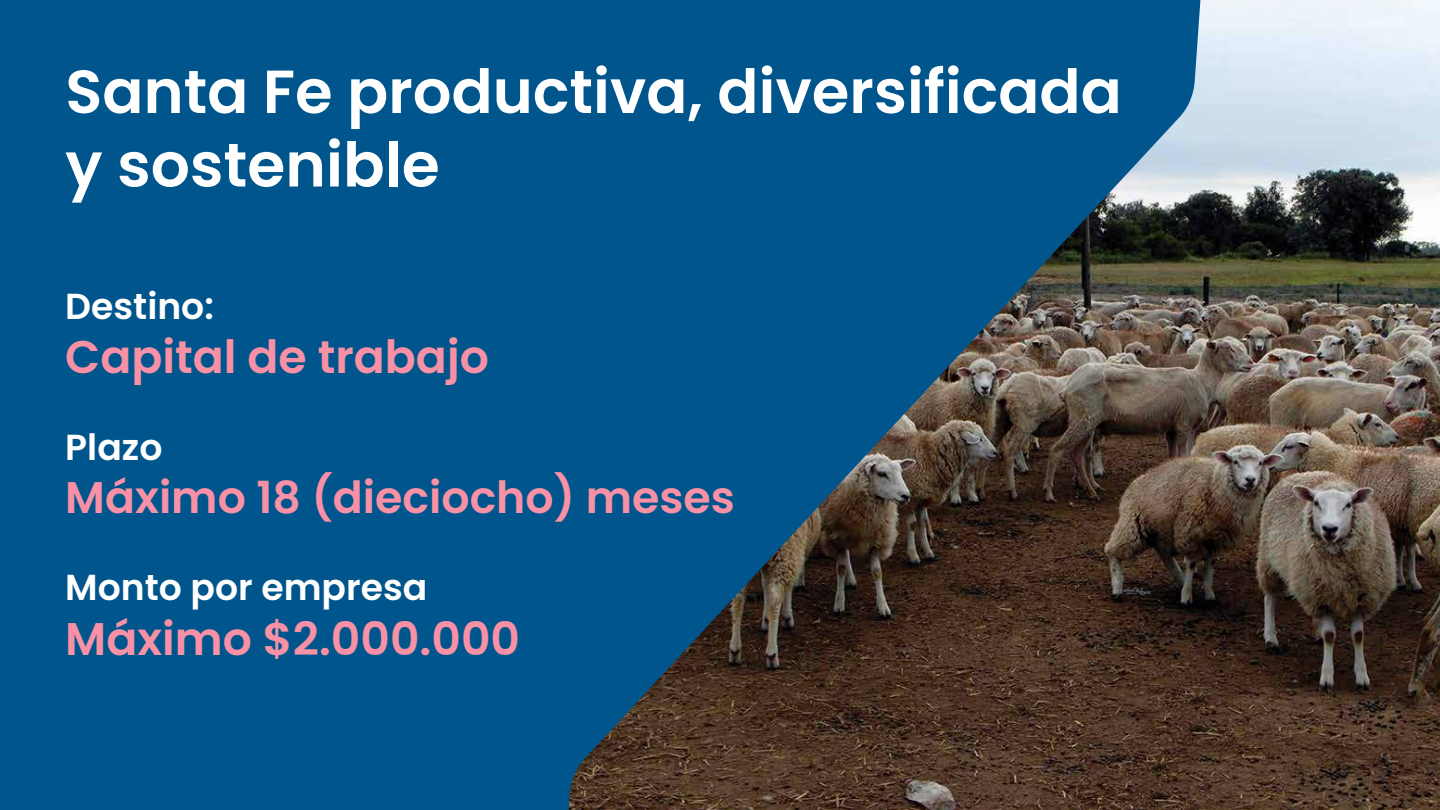
<style>
.page{position:relative;width:1440px;height:810px;background:#00558c}
.page>*{position:absolute;margin:0;border:0;box-sizing:border-box;transform-origin:0 0}
.t1{font:600 61.5px "Poppins";color:#fff}
.t2{font:600 60.75px "Poppins";color:#fff}
.t3{font:600 45.75px "Poppins";color:#f891a5}
.t4{font:600 44.25px "Poppins";color:#f891a5}
.t5{font:600 36.15px "Poppins";color:#fff}
</style>
<div class="page">
<img style="left:569px;top:0;width:871px;height:810px">
<h2 class="t2" style="left:65px;top:57px;width:1058px">Santa Fe productiva, diversificada</h2>
<h1 class="t1" style="left:65px;top:129px;width:376px">y sostenible</h1>
<p class="t5" style="left:65px;top:285px;width:150px">Destino:</p>
<p class="t3" style="left:65px;top:331px;width:425px">Capital de trabajo</p>
<p class="t5" style="left:65px;top:427px;width:99px">Plazo</p>
<p class="t4" style="left:65px;top:472px;width:671px">Máximo 18 (dieciocho) meses</p>
<p class="t5" style="left:65px;top:567px;width:364px">Monto por empresa</p>
<p class="t3" style="left:65px;top:613px;width:456px">Máximo $2.000.000</p>
</div>
